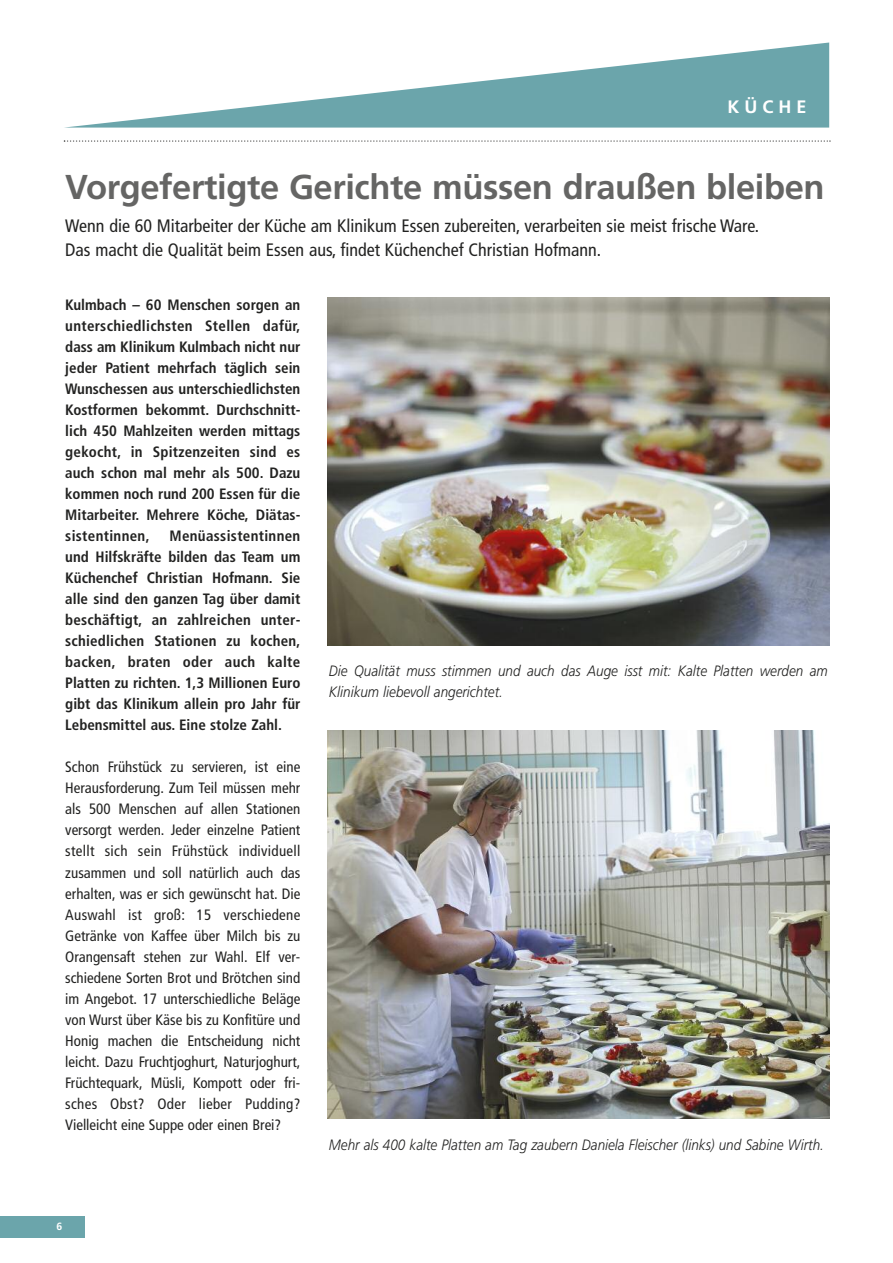
<style>
.page{position:relative;width:893px;height:1263px;background:#fff}
.page>*{position:absolute;margin:0;border:0;box-sizing:border-box;transform-origin:0 0}
.t1{font:700 34.5px "Frutiger";letter-spacing:-.01em;color:#656564}
.t2{font:condensed 18px/24px "Frutiger";color:#222221}
.t3{font:700 18px "Frutiger";letter-spacing:.28em;color:#fff}
.t4{font:700 condensed 15px/21px "Frutiger";color:#222221;text-align:justify}
.t5{font:condensed 15px/21px "Frutiger";color:#222221;text-align:justify}
.t6{font:italic 300 15px/21px "Frutiger";color:#222221;scale:.9 1}
.t7{font:700 10.5px "Frutiger";color:#fff}
</style>
<div class="page">
<svg style="left:64px;top:43px;width:765px;height:85px"></svg>
<div style="left:0;top:1216px;width:85px;height:21px;background:#6ba5ab"></div>
<svg style="left:64px;top:140px;width:767px;height:2px"></svg>
<img style="left:327px;top:298px;width:502px;height:347px">
<img style="left:327px;top:731px;width:502px;height:388px">
<p class="t3" style="left:727px;top:99px;width:81px">KÜCHE</p>
<h1 class="t1" style="left:65px;top:173px;width:761px">Vorgefertigte Gerichte müssen draußen bleiben</h1>
<p class="t2" style="left:65px;top:215px;width:695px">Wenn die 60 Mitarbeiter der Küche am Klinikum Essen zubereiten, verarbeiten sie meist frische Ware.<br>Das macht die Qualität beim Essen aus, findet Küchenchef Christian Hofmann.</p>
<p class="t4" style="left:65px;top:296px;width:237px">Kulmbach – 60 Menschen sorgen an unterschiedlichsten Stellen dafür, dass am Klinikum Kulmbach nicht nur jeder Patient mehrfach täglich sein Wunschessen aus unterschiedlichsten Kostformen bekommt. Durchschnitt&shy;lich 450 Mahlzeiten werden mittags gekocht, in Spitzenzeiten sind es auch schon mal mehr als 500. Dazu kommen noch rund 200 Essen für die Mitarbeiter. Mehrere Köche, Diätas&shy;sistentinnen,</p>
<p class="t4" style="left:65px;top:527px;width:237px;text-indent:104px">Menüassistentinnen und Hilfskräfte bilden das Team um Küchenchef Christian Hofmann. Sie alle sind den ganzen Tag über damit beschäftigt, an zahlreichen unter&shy;schiedlichen Stationen zu kochen, backen, braten oder auch kalte Platten zu richten. 1,3 Millionen Euro gibt das Klinikum allein pro Jahr für Lebensmittel aus. Eine stolze Zahl.</p>
<p class="t5" style="left:65px;top:758px;width:237px">Schon Frühstück zu servieren, ist eine Herausforderung. Zum Teil müssen mehr als 500 Menschen auf allen Stationen versorgt werden. Jeder einzelne Patient stellt sich sein Frühstück individuell zusammen und soll natürlich auch das erhalten, was er sich gewünscht hat. Die Auswahl ist groß: 15 verschiedene Getränke von Kaffee über Milch bis zu Orangensaft stehen zur Wahl. Elf ver&shy;schiedene Sorten Brot und Brötchen sind im Angebot. 17 unterschiedliche Beläge von Wurst über Käse bis zu Konfitüre und Honig machen die Entscheidung nicht leicht. Dazu Fruchtjoghurt, Naturjoghurt, Früchtequark, Müsli, Kompott oder fri&shy;sches Obst? Oder lieber Pudding?<br>Vielleicht eine Suppe oder einen Brei?</p>
<p class="t7" style="left:57px;top:1222px;width:7px">6</p>
<p class="t6" style="left:329px;top:662px;width:556px">Die Qualität muss stimmen und auch das Auge isst mit: Kalte Platten werden am<br>Klinikum liebevoll angerichtet.</p>
<p class="t6" style="left:329px;top:1135px;width:552px">Mehr als 400 kalte Platten am Tag zaubern Daniela Fleischer (links) und Sabine Wirth.</p>
</div>
